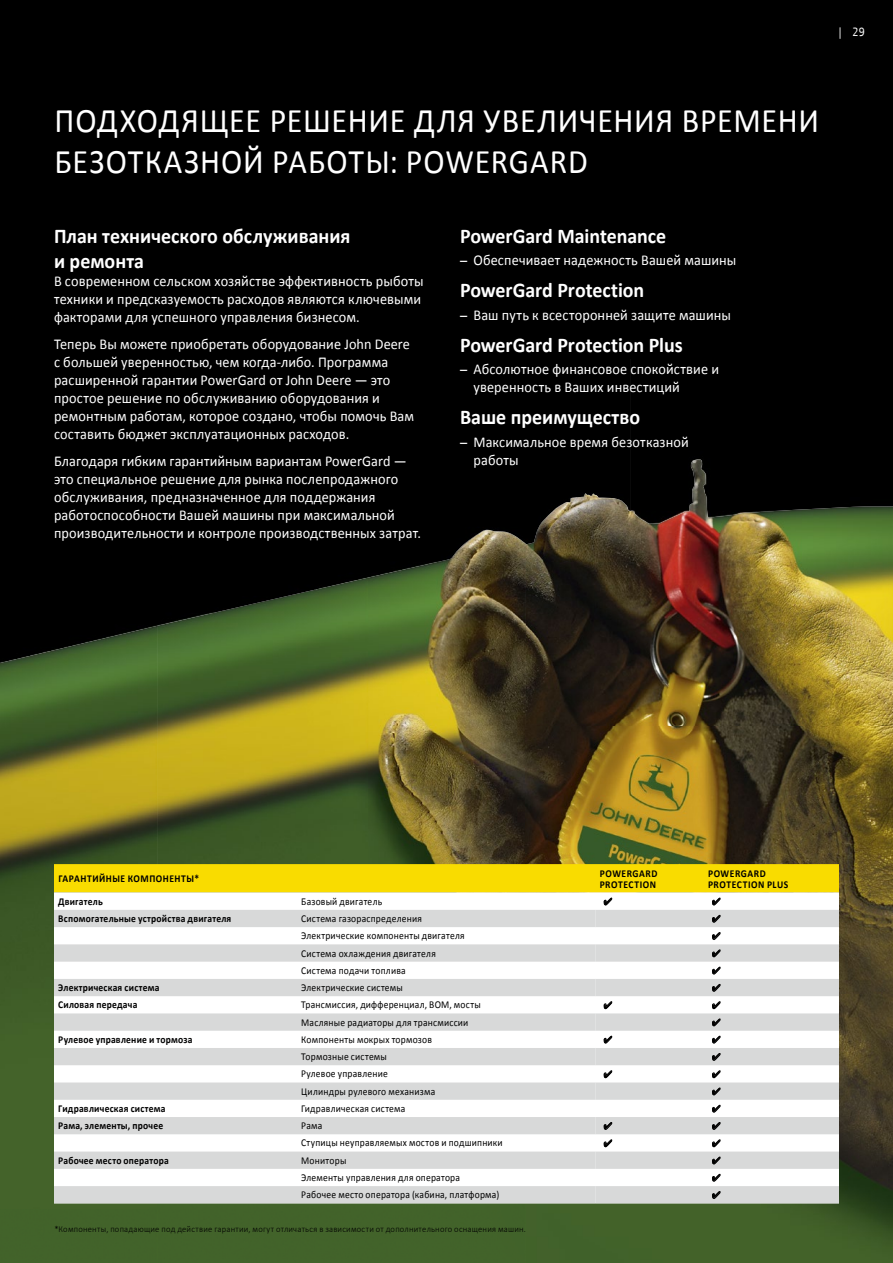
<style>
.page{position:relative;width:893px;height:1263px;background:#fff}
.page>*{position:absolute;margin:0;border:0;box-sizing:border-box;transform-origin:0 0}
.t1{font:34.5px/40.5px "Calibri";letter-spacing:.025em;color:#fff;scale:.93 1}
.t2{font:700 21px/25.5px "Calibri";color:#fff;scale:.95 1}
.t3{font:15px/18px "Calibri";letter-spacing:.01em;color:#fff;scale:.95 1}
.t4{font:12px "JD Sans";color:#fff}
.t5{font:10.5px "Calibri";letter-spacing:.02em;color:#000;scale:.91 1}
.t6{font:700 10.5px "Calibri";letter-spacing:.025em;color:#000;scale:.91 1}
.t7{font:700 10.5px/11.2px "Calibri";letter-spacing:.055em;color:#000;scale:.91 1}
.t8{font:300 9px "Calibri";letter-spacing:.025em;color:#000;scale:.95 1}
.s1{font-family:"JD Sans"}
</style>
<div class="page">
<img style="left:526px;top:511px;width:367px;height:752px">
<img style="left:368px;top:562px;width:158px;height:701px">
<img style="left:158px;top:590px;width:210px;height:673px">
<img style="left:0;top:663px;width:158px;height:600px">
<div style="left:0;top:3px;width:630px;height:304px;background:#000"></div>
<div style="left:630px;top:3px;width:263px;height:508px;background:#000"></div>
<div style="left:0;top:307px;width:315px;height:306px;background:#000"></div>
<div style="left:315px;top:307px;width:263px;height:255px;background:#000"></div>
<img style="left:578px;top:307px;width:53px;height:204px">
<img style="left:633px;top:511px;width:146px;height:13px">
<img style="left:315px;top:561px;width:125px;height:29px">
<img style="left:0;top:612px;width:215px;height:51px">
<div style="left:54px;top:864px;width:785px;height:28px;background:#f9dc00"></div>
<svg style="left:54px;top:892px;width:785px;height:18px"></svg>
<svg style="left:54px;top:910px;width:541px;height:293px;fill:#d8d9d9"></svg>
<svg style="left:595px;top:910px;width:244px;height:293px;fill:#d8d9d9"></svg>
<svg style="left:604px;top:898px;width:8px;height:7px"></svg>
<svg style="left:712px;top:898px;width:8px;height:7px"></svg>
<svg style="left:712px;top:915px;width:8px;height:8px"></svg>
<svg style="left:712px;top:932px;width:8px;height:8px"></svg>
<svg style="left:712px;top:949px;width:8px;height:8px"></svg>
<svg style="left:712px;top:967px;width:8px;height:7px"></svg>
<svg style="left:712px;top:984px;width:8px;height:8px"></svg>
<svg style="left:604px;top:1001px;width:8px;height:8px"></svg>
<svg style="left:712px;top:1001px;width:8px;height:8px"></svg>
<svg style="left:712px;top:1018px;width:8px;height:8px"></svg>
<svg style="left:604px;top:1036px;width:8px;height:7px"></svg>
<svg style="left:712px;top:1036px;width:8px;height:7px"></svg>
<svg style="left:712px;top:1053px;width:8px;height:8px"></svg>
<svg style="left:604px;top:1070px;width:8px;height:8px"></svg>
<svg style="left:712px;top:1070px;width:8px;height:8px"></svg>
<svg style="left:712px;top:1088px;width:8px;height:7px"></svg>
<svg style="left:712px;top:1105px;width:8px;height:7px"></svg>
<svg style="left:604px;top:1122px;width:8px;height:8px"></svg>
<svg style="left:712px;top:1122px;width:8px;height:8px"></svg>
<svg style="left:604px;top:1139px;width:8px;height:8px"></svg>
<svg style="left:712px;top:1139px;width:8px;height:8px"></svg>
<svg style="left:712px;top:1157px;width:8px;height:7px"></svg>
<svg style="left:712px;top:1174px;width:8px;height:7px"></svg>
<svg style="left:712px;top:1191px;width:8px;height:8px"></svg>
<p class="t4" style="left:837px;top:24px;width:29px">| 29</p>
<h1 class="t1" style="left:55px;top:99px;width:823px">ПОДХОДЯЩЕЕ РЕШЕНИЕ ДЛЯ УВЕЛИЧЕНИЯ ВРЕМЕНИ<br>БЕЗОТКАЗНОЙ РАБОТЫ: POWERGARD</h1>
<h2 class="t2" style="left:54px;top:222px;width:313px">План технического обслуживания и ремонта</h2>
<p class="t3" style="left:54px;top:272px;width:391px">В современном сельском хозяйстве эффективность рыботы техники и предсказуемость расходов являются ключевыми факторами для успешного управления бизнесом.</p>
<p class="t3" style="left:54px;top:335px;width:381px">Теперь Вы можете приобретать оборудование John Deere с большей уверенностью, чем когда-либо. Программа расширенной гарантии PowerGard от John Deere — это простое решение по обслуживанию оборудования и ремонтным работам, которое создано, чтобы помочь Вам составить бюджет эксплуатационных расходов.</p>
<p class="t3" style="left:54px;top:452px;width:388px">Благодаря гибким гарантийным вариантам PowerGard — это специальное решение для рынка послепродажного обслуживания, предназначенное для поддержания работоспособности Вашей машины при максимальной производительности и контроле производственных затрат.</p>
<h2 class="t2" style="left:460px;top:222px;width:219px">PowerGard Maintenance</h2>
<p class="t3" style="left:460px;top:250px;width:293px"><span class="s1">–</span> Обеспечивает надежность Вашей машины</p>
<h2 class="t2" style="left:460px;top:277px;width:196px">PowerGard Protection</h2>
<p class="t3" style="left:460px;top:305px;width:287px"><span class="s1">–</span> Ваш путь к всесторонней защите машины</p>
<h2 class="t2" style="left:460px;top:331px;width:236px">PowerGard Protection Plus</h2>
<p class="t3" style="left:473px;top:359px;width:260px;text-indent:-13px"><span class="s1">–</span> Абсолютное финансовое спокойствие и уверенность в Ваших инвестиций</p>
<h2 class="t2" style="left:460px;top:404px;width:191px">Ваше преимущество</h2>
<p class="t3" style="left:473px;top:432px;width:228px;text-indent:-13px"><span class="s1">–</span> Максимальное время безотказной работы</p>
<p class="t7" style="left:58px;top:873px;width:156px">ГАРАНТИЙНЫЕ КОМПОНЕНТЫ*</p>
<p class="t7" style="left:600px;top:867px;width:65px">POWERGARD<br>PROTECTION</p>
<p class="t7" style="left:708px;top:867px;width:90px">POWERGARD<br>PROTECTION PLUS</p>
<p class="t6" style="left:58px;top:895px;width:50px">Двигатель</p>
<p class="t5" style="left:301px;top:895px;width:90px">Базовый двигатель</p>
<p class="t6" style="left:58px;top:912px;width:192px">Вспомогательные устройства двигателя</p>
<p class="t5" style="left:301px;top:912px;width:134px">Система газораспределения</p>
<p class="t5" style="left:301px;top:929px;width:181px">Электрические компоненты двигателя</p>
<p class="t5" style="left:301px;top:946px;width:149px">Система охлаждения двигателя</p>
<p class="t5" style="left:301px;top:964px;width:116px">Система подачи топлива</p>
<p class="t6" style="left:58px;top:981px;width:113px">Электрическая система</p>
<p class="t5" style="left:301px;top:981px;width:113px">Электрические системы</p>
<p class="t6" style="left:58px;top:998px;width:88px">Силовая передача</p>
<p class="t5" style="left:301px;top:998px;width:199px">Трансмиссия, дифференциал, ВОМ, мосты</p>
<p class="t5" style="left:301px;top:1015px;width:185px">Масляные радиаторы для трансмиссии</p>
<p class="t6" style="left:58px;top:1033px;width:149px">Рулевое управление и тормоза</p>
<p class="t5" style="left:301px;top:1033px;width:145px">Компоненты мокрых тормозов</p>
<p class="t5" style="left:301px;top:1050px;width:96px">Тормозные системы</p>
<p class="t5" style="left:301px;top:1067px;width:97px">Рулевое управление</p>
<p class="t5" style="left:301px;top:1085px;width:149px">Цилиндры рулевого механизма</p>
<p class="t6" style="left:58px;top:1102px;width:119px">Гидравлическая система</p>
<p class="t5" style="left:301px;top:1102px;width:116px">Гидравлическая система</p>
<p class="t6" style="left:58px;top:1119px;width:117px">Рама, элементы, прочее</p>
<p class="t5" style="left:301px;top:1119px;width:25px">Рама</p>
<p class="t5" style="left:301px;top:1136px;width:223px">Ступицы неуправляемых мостов и подшипники</p>
<p class="t6" style="left:58px;top:1154px;width:123px">Рабочее место оператора</p>
<p class="t5" style="left:301px;top:1154px;width:51px">Мониторы</p>
<p class="t5" style="left:301px;top:1171px;width:176px">Элементы управления для оператора</p>
<p class="t5" style="left:301px;top:1188px;width:219px">Рабочее место оператора (кабина, платформа)</p>
<p class="t8" style="left:54px;top:1224px;width:498px">*Компоненты, попадающие под действие гарантии, могут отличаться в зависимости от дополнительного оснащения машин.</p>
</div>
